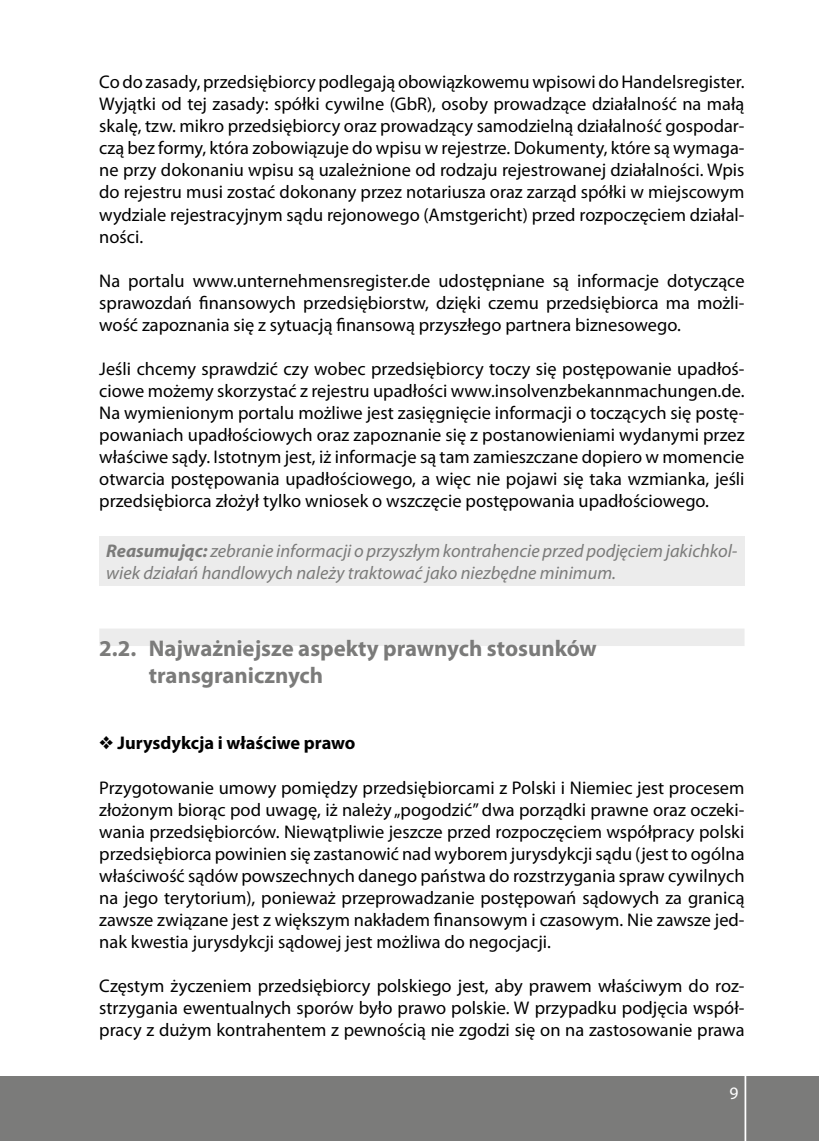
<style>
.page{position:relative;width:819px;height:1141px;background:#fff}
.page>*{position:absolute;margin:0;border:0;box-sizing:border-box;transform-origin:0 0}
.t1{font:700 22.75px/27.3px "Myriad Pro";color:#7b7b7a}
.t2{font:18.38px/22.1px "Myriad Pro";color:#000;text-align:justify}
.t3{font:italic 18.38px/22.1px "Myriad Pro";color:#7b7b7a}
.t4{font:700 18.38px "Myriad Pro";color:#000}
.s1{font-weight:700}
.s2{font-family:"Dixieland";font-weight:400}
</style>
<div class="page">
<div style="left:0;top:1076px;width:819px;height:65px;background:#7b7b7a"></div>
<hr style="left:744px;top:1042px;width:2px;height:99px;background:#fff">
<div style="left:99px;top:629px;width:645px;height:17px;background:#ececec"></div>
<div style="left:99px;top:536px;width:645px;height:50px;background:#ececec"></div>
<p class="t2" style="left:99px;top:71px;width:646px">Co do zasady, przedsiębiorcy podlegają obowiązkowemu wpisowi do Handelsregister.<br>Wyjątki od tej zasady: spółki cywilne (GbR), osoby prowadzące działalność na małą skalę, tzw. mikro przedsiębiorcy oraz prowadzący samodzielną działalność gospodar&shy;czą bez formy, która zobowiązuje do wpisu w rejestrze. Dokumenty, które są wymaga&shy;ne przy dokonaniu wpisu są uzależnione od rodzaju rejestrowanej działalności. Wpis do rejestru musi zostać dokonany przez notariusza oraz zarząd spółki w miejscowym wydziale rejestracyjnym sądu rejonowego (Amstgericht) przed rozpoczęciem działal&shy;ności.</p>
<p class="t2" style="left:99px;top:269px;width:646px">Na portalu www.unternehmensregister.de udostępniane są informacje dotyczące sprawozdań finansowych przedsiębiorstw, dzięki czemu przedsiębiorca ma możli&shy;wość zapoznania się z sytuacją finansową przyszłego partnera biznesowego.</p>
<p class="t2" style="left:99px;top:357px;width:646px">Jeśli chcemy sprawdzić czy wobec przedsiębiorcy toczy się postępowanie upadłoś&shy;ciowe możemy skorzystać z rejestru upadłości www.insolvenzbekannmachungen.de.<br>Na wymienionym portalu możliwe jest zasięgnięcie informacji o toczących się postę&shy;powaniach upadłościowych oraz zapoznanie się z postanowieniami wydanymi przez właściwe sądy. Istotnym jest, iż informacje są tam zamieszczane dopiero w momencie otwarcia postępowania upadłościowego, a więc nie pojawi się taka wzmianka, jeśli przedsiębiorca złożył tylko wniosek o wszczęcie postępowania upadłościowego.</p>
<p class="t3" style="left:106px;top:539px;width:632px"><span class="s1">Reasumując:</span> zebranie informacji o przyszłym kontrahencie przed podjęciem jakichkol&shy;wiek działań handlowych należy traktować jako niezbędne minimum.</p>
<p class="t1" style="left:149px;top:634px;width:449px;text-indent:-50px">2.2. Najważniejsze aspekty prawnych stosunków transgranicznych</p>
<p class="t4" style="left:99px;top:731px;width:258px"><span class="s2">v</span> Jurysdykcja i właściwe prawo</p>
<p class="t2" style="left:99px;top:776px;width:646px">Przygotowanie umowy pomiędzy przedsiębiorcami z Polski i Niemiec jest procesem złożonym biorąc pod uwagę, iż należy „pogodzić” dwa porządki prawne oraz oczeki&shy;wania przedsiębiorców. Niewątpliwie jeszcze przed rozpoczęciem współpracy polski przedsiębiorca powinien się zastanowić nad wyborem jurysdykcji sądu (jest to ogólna właściwość sądów powszechnych danego państwa do rozstrzygania spraw cywilnych na jego terytorium), ponieważ przeprowadzanie postępowań sądowych za granicą zawsze związane jest z większym nakładem finansowym i czasowym. Nie zawsze jed&shy;nak kwestia jurysdykcji sądowej jest możliwa do negocjacji.</p>
<p class="t2" style="left:99px;top:974px;width:646px">Częstym życzeniem przedsiębiorcy polskiego jest, aby prawem właściwym do roz&shy;strzygania ewentualnych sporów było prawo polskie. W przypadku podjęcia współ&shy;pracy z dużym kontrahentem z pewnością nie zgodzi się on na zastosowanie prawa</p>
</div>
